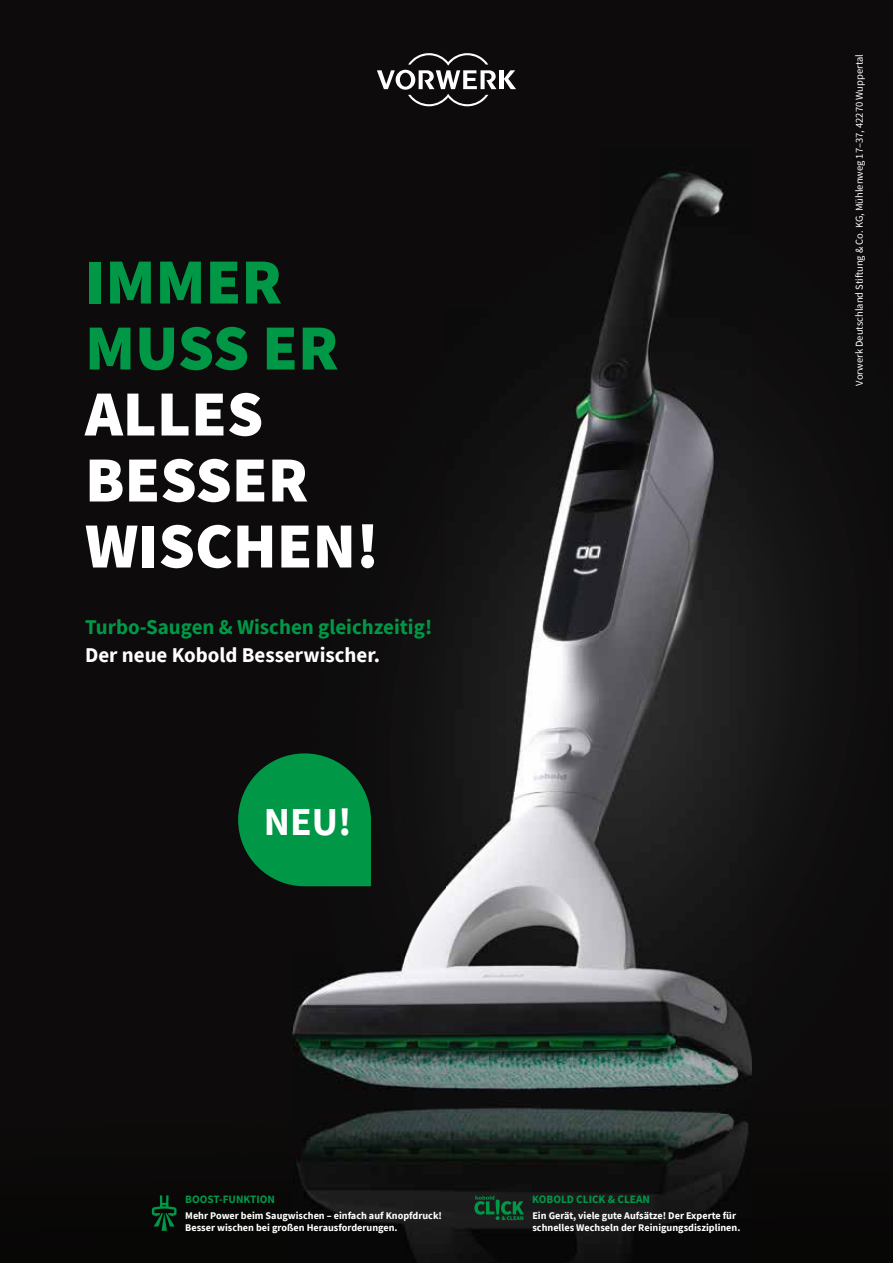
<style>
.page{position:relative;width:893px;height:1263px;background:#fff}
.page>*{position:absolute;margin:0;border:0;box-sizing:border-box;transform-origin:0 0}
.t1{font:900 64.5px/66px "Source Sans Pro";color:#fff}
.t2{font:900 64.5px/66px "Source Sans Pro";color:#009847}
.t3{font:700 39.6px "Source Sans Pro";color:#fff}
.t4{font:700 21px "Source Sans Pro";color:#009847}
.t5{font:700 21px "Source Sans Pro";color:#fff}
.t6{font:700 11.25px "Source Sans Pro";color:#009847}
.t7{font:10.5px "Source Sans Pro";color:#fff}
.t8{font:700 10.2px/12px "Source Sans Pro";color:#fff}
</style>
<div class="page">
<img style="left:0;top:0;width:893px;height:1263px">
<svg style="left:238px;top:753px;width:133px;height:133px"></svg>
<svg style="left:504px;top:70px;width:12px;height:19px"></svg>
<hr style="left:499px;top:70px;width:4px;height:19px;background:#fff">
<svg style="left:377px;top:53px;width:119px;height:53px"></svg>
<svg style="left:152px;top:1195px;width:24px;height:36px"></svg>
<svg style="left:474px;top:1196px;width:50px;height:24px"></svg>
<img style="left:892px;top:20px;width:1px;height:481px">
<hr style="left:892px;top:913px;width:1px;height:350px;background:#0078fd">
<h1 class="t2" style="left:85px;top:248px;width:255px">IMMER<br>MUSS ER</h1>
<h1 class="t1" style="left:85px;top:380px;width:296px">ALLES<br>BESSER<br>WISCHEN!</h1>
<h3 class="t4" style="left:85px;top:618px;width:349px">Turbo-Saugen &amp; Wischen gleichzeitig!</h3>
<h3 class="t5" style="left:85px;top:647px;width:297px">Der neue Kobold Besserwischer.</h3>
<h2 class="t3" style="left:264px;top:806px;width:89px">NEU!</h2>
<p class="t7" style="left:853px;top:385px;width:333px;rotate:-90deg">Vorwerk Deutschland Stiftung &amp; Co. KG, Mühlenweg 17–37, 42270 Wuppertal</p>
<p class="t6" style="left:185px;top:1194px;width:91px">BOOST-FUNKTION</p>
<p class="t8" style="left:185px;top:1210px;width:258px">Mehr Power beim Saugwischen – einfach auf Knopfdruck!<br>Besser wischen bei großen Herausforderungen.</p>
<p class="t6" style="left:532px;top:1194px;width:119px">KOBOLD CLICK &amp; CLEAN</p>
<p class="t8" style="left:532px;top:1210px;width:210px">Ein Gerät, viele gute Aufsätze! Der Experte für schnelles Wechseln der Reinigungsdisziplinen.</p>
</div>
